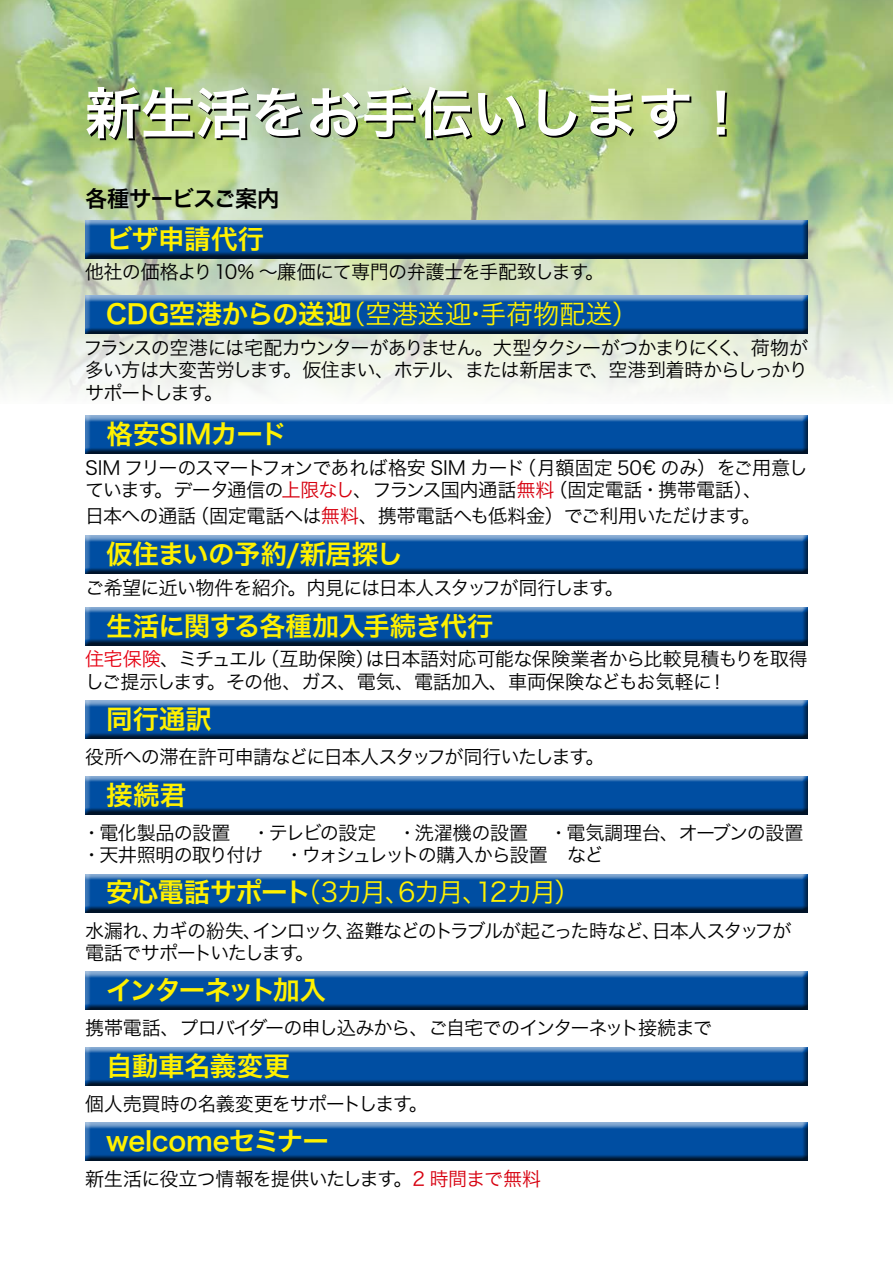
<style>
.page{position:relative;width:893px;height:1263px;background:#fff}
.page>*{position:absolute;margin:0;border:0;box-sizing:border-box;transform-origin:0 0}
.t1{font:55.35px "Hira Kaku Pro N W6";color:#000}
.t2{font:26.55px "Hira Kaku Pro N W6";letter-spacing:-.025em;color:#fff100}
.t3{font:26.55px "Hira Kaku Pro N W3";letter-spacing:-.005em;color:#fff100}
.t4{font:26.55px "Hira Kaku Pro N W3";letter-spacing:-.11em;color:#fff100}
.t5{font:26.55px "Hira Kaku Pro N W6";letter-spacing:-.1em;color:#fff100}
.t6{font:22.35px "Hira Kaku Pro N W6";letter-spacing:-.04em;color:#000}
.t7{font:19.2px/22.4px "Hira Kaku Pro N W3";letter-spacing:-.045em;color:#000}
.t8{font:19.2px/22.4px "Hira Kaku Pro N W3";letter-spacing:-.025em;color:#000}
.t9{font:19.2px/22.4px "Hira Kaku Pro N W3";letter-spacing:-.075em;color:#000}
.s1{font-family:"Hira Kaku Pro N W6"}
.s2{color:#d7000f}
.s3{color:#e60012}
</style>
<div class="page">
<img style="left:0;top:0;width:893px;height:394px">
<div style="left:84px;top:219px;width:726px;height:41px;background:#000;opacity:.75"></div>
<div style="left:84px;top:295px;width:726px;height:40px;background:#000;opacity:.75"></div>
<div style="left:84px;top:415px;width:726px;height:40px;background:#000;opacity:.75"></div>
<div style="left:84px;top:535px;width:726px;height:41px;background:#000;opacity:.75"></div>
<div style="left:84px;top:606px;width:726px;height:41px;background:#000;opacity:.75"></div>
<div style="left:84px;top:700px;width:726px;height:40px;background:#000;opacity:.75"></div>
<div style="left:84px;top:775px;width:726px;height:41px;background:#000;opacity:.75"></div>
<div style="left:84px;top:873px;width:726px;height:41px;background:#000;opacity:.75"></div>
<div style="left:84px;top:971px;width:726px;height:40px;background:#000;opacity:.75"></div>
<div style="left:84px;top:1046px;width:726px;height:41px;background:#000;opacity:.75"></div>
<div style="left:84px;top:1122px;width:726px;height:40px;background:#000;opacity:.75"></div>
<h1 class="t1" style="left:87px;top:65px;width:665px">新生活をお手伝いします！</h1>
<p class="t6" style="left:85px;top:178px;width:196px">各種サービスご案内</p>
<h2 class="t2" style="left:106px;top:215px;width:159px">ビザ申請代行</h2>
<p class="t7" style="left:85px;top:260px;width:521px">他社の価格より10% 〜廉価にて専門の弁護士を手配致します。</p>
<h2 class="t3" style="left:106px;top:290px;width:534px"><span class="s1">CDG空港からの送迎</span>（空港送迎・手荷物配送）</h2>
<p class="t7" style="left:83px;top:335px;width:726px;text-align:justify">フランスの空港には宅配カウンターがありません。大型タクシーがつかまりにくく、荷物が多い方は大変苦労します。仮住まい、ホテル、または新居まで、空港到着時からしっかりサポートします。</p>
<h2 class="t2" style="left:106px;top:410px;width:182px">格安SIMカード</h2>
<p class="t7" style="left:85px;top:455px;width:724px">SIM フリーのスマートフォンであれば格安 SIM カード（月額固定 50€ のみ）をご用意しています。データ通信の<span class="s2">上限なし</span>、フランス国内通話<span class="s2">無料</span>（固定電話・携帯電話）、</p>
<p class="t7" style="left:85px;top:503px;width:677px">日本への通話（固定電話へは<span class="s2">無料</span>、携帯電話へも低料金）でご利用いただけます。</p>
<h2 class="t2" style="left:106px;top:530px;width:298px">仮住まいの予約/新居探し</h2>
<p class="t7" style="left:85px;top:575px;width:540px">ご希望に近い物件を紹介。内見には日本人スタッフが同行します。</p>
<h2 class="t2" style="left:106px;top:601px;width:389px">生活に関する各種加入手続き代行</h2>
<p class="t8" style="left:85px;top:647px;width:724px"><span class="s3">住宅保険</span>、ミチュエル（互助保険）は日本語対応可能な保険業者から比較見積もりを取得しご提示します。その他、ガス、電気、電話加入、車両保険などもお気軽に！</p>
<h2 class="t2" style="left:106px;top:695px;width:107px">同行通訳</h2>
<p class="t7" style="left:85px;top:744px;width:521px">役所への滞在許可申請などに日本人スタッフが同行いたします。</p>
<h2 class="t2" style="left:106px;top:770px;width:82px">接続君</h2>
<p class="t7" style="left:82px;top:820px;width:723px">・電化製品の設置　・テレビの設定　・洗濯機の設置　・電気調理台、オーブンの設置・天井照明の取り付け　・ウォシュレットの購入から設置　など</p>
<h2 class="t4" style="left:106px;top:869px;width:476px"><span class="s1">安心電話サポート</span>（3カ月、6カ月、12カ月）</h2>
<p class="t9" style="left:85px;top:918px;width:708px">水漏れ、カギの紛失、インロック、盗難などのトラブルが起こった時など、日本人スタッフが電話でサポートいたします。</p>
<h2 class="t5" style="left:106px;top:966px;width:221px">インターネット加入</h2>
<p class="t7" style="left:85px;top:1015px;width:629px">携帯電話、プロバイダーの申し込みから、ご自宅でのインターネット接続まで</p>
<h2 class="t2" style="left:106px;top:1042px;width:185px">自動車名義変更</h2>
<p class="t7" style="left:85px;top:1091px;width:344px">個人売買時の名義変更をサポートします。</p>
<h2 class="t2" style="left:106px;top:1117px;width:224px">welcomeセミナー</h2>
<p class="t7" style="left:85px;top:1166px;width:457px">新生活に役立つ情報を提供いたします。<span class="s2">2 時間まで無料</span></p>
</div>
